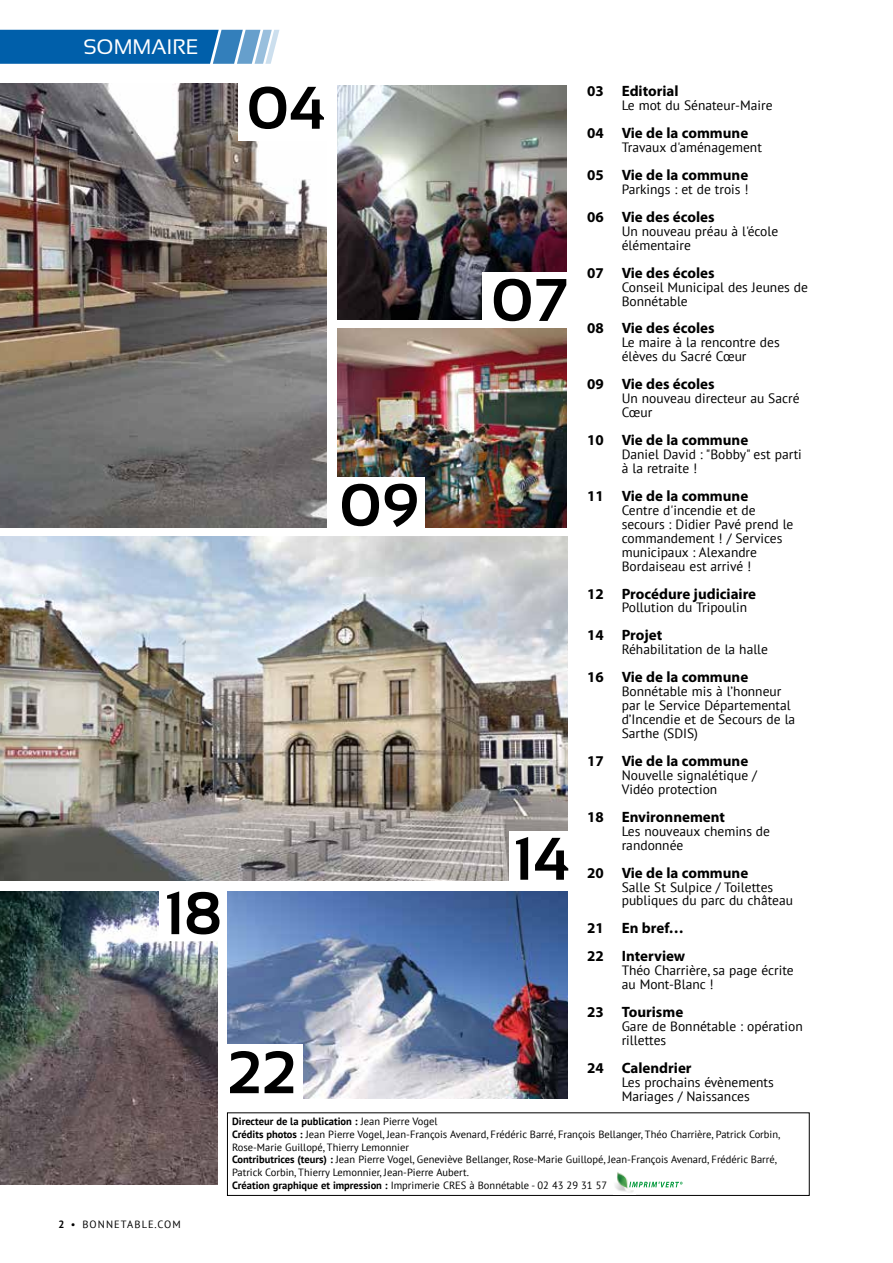
<style>
.page{position:relative;width:893px;height:1263px;background:#fff}
.page>*{position:absolute;margin:0;border:0;box-sizing:border-box;transform-origin:0 0}
.t1{font:700 60px "Sansation";color:#000}
.t2{font:21px "Sansation";color:#fff}
.t3{font:700 15px/27.9px "Myriad Pro";color:#000}
.t4{font:13.5px/14px "PT Sans";color:#000}
.t5{font:10.5px/12.6px "PT Sans";color:#000}
.t6{font:10.5px "PT Sans";letter-spacing:.105em;color:#000}
.s1{font-weight:700}
</style>
<div class="page">
<svg style="left:0;top:30px;width:279px;height:34px;background:#2073b4"></svg>
<img style="left:0;top:84px;width:326px;height:443px">
<img style="left:227px;top:891px;width:340px;height:208px">
<img style="left:0;top:891px;width:217px;height:293px">
<img style="left:0;top:536px;width:567px;height:345px">
<img style="left:338px;top:85px;width:229px;height:235px">
<img style="left:338px;top:329px;width:229px;height:198px">
<div style="left:238px;top:80px;width:94px;height:60px;background:#fff"></div>
<div style="left:331px;top:477px;width:93px;height:55px;background:#fff"></div>
<div style="left:159px;top:885px;width:66px;height:56px;background:#fff"></div>
<div style="left:222px;top:1044px;width:81px;height:56px;background:#fff"></div>
<div style="left:483px;top:272px;width:93px;height:55px;background:#fff"></div>
<div style="left:509px;top:831px;width:58px;height:56px;background:#fff"></div>
<div style="left:227px;top:1112px;width:583px;height:84px;border:1px solid #000"></div>
<img style="left:613px;top:1172px;width:23px;height:23px">
<svg style="left:629px;top:1181px;width:53px;height:6px"></svg>
<h2 class="t2" style="left:83px;top:35px;width:117px">SOMMAIRE</h2>
<h1 class="t1" style="left:164px;top:880px;width:59px">18</h1>
<h1 class="t1" style="left:247px;top:74px;width:80px">04</h1>
<h1 class="t1" style="left:339px;top:472px;width:81px">09</h1>
<h1 class="t1" style="left:227px;top:1039px;width:71px">22</h1>
<h1 class="t1" style="left:491px;top:267px;width:78px">07</h1>
<h1 class="t1" style="left:513px;top:825px;width:57px">14</h1>
<p class="t3" style="left:587px;top:77px;width:93px">03 Editorial</p>
<p class="t4" style="left:622px;top:98px;width:152px">Le mot du Sénateur-Maire</p>
<p class="t3" style="left:587px;top:119px;width:163px">04 Vie de la commune</p>
<p class="t4" style="left:622px;top:140px;width:142px">Travaux d'aménagement</p>
<p class="t3" style="left:587px;top:160px;width:163px">05 Vie de la commune</p>
<p class="t4" style="left:622px;top:182px;width:128px">Parkings : et de trois !</p>
<p class="t3" style="left:587px;top:202px;width:129px">06 Vie des écoles</p>
<p class="t4" style="left:622px;top:224px;width:158px">Un nouveau préau à l'école élémentaire</p>
<p class="t3" style="left:587px;top:258px;width:129px">07 Vie des écoles</p>
<p class="t4" style="left:622px;top:280px;width:188px">Conseil Municipal des Jeunes de<br>Bonnétable</p>
<p class="t3" style="left:587px;top:314px;width:129px">08 Vie des écoles</p>
<p class="t4" style="left:622px;top:335px;width:160px">Le maire à la rencontre des élèves du Sacré Cœur</p>
<p class="t3" style="left:587px;top:370px;width:129px">09 Vie des écoles</p>
<p class="t4" style="left:622px;top:391px;width:179px">Un nouveau directeur au Sacré<br>Cœur</p>
<p class="t3" style="left:587px;top:426px;width:163px">10 Vie de la commune</p>
<p class="t4" style="left:622px;top:447px;width:182px">Daniel David : "Bobby" est parti à la retraite !</p>
<p class="t3" style="left:587px;top:481px;width:163px">11 Vie de la commune</p>
<p class="t4" style="left:622px;top:503px;width:173px">Centre d'incendie et de secours : Didier Pavé prend le commandement ! / Services municipaux : Alexandre<br>Bordaiseau est arrivé !</p>
<p class="t3" style="left:587px;top:579px;width:170px">12 Procédure judiciaire</p>
<p class="t4" style="left:622px;top:600px;width:127px">Pollution du Tripoulin</p>
<p class="t3" style="left:587px;top:621px;width:77px">14 Projet</p>
<p class="t4" style="left:622px;top:642px;width:148px">Réhabilitation de la halle</p>
<p class="t3" style="left:587px;top:663px;width:163px">16 Vie de la commune</p>
<p class="t4" style="left:622px;top:684px;width:175px">Bonnétable mis à l’honneur par le Service Départemental d’Incendie et de Secours de la<br>Sarthe (SDIS)</p>
<p class="t3" style="left:587px;top:746px;width:163px">17 Vie de la commune</p>
<p class="t4" style="left:622px;top:768px;width:137px">Nouvelle signalétique /<br>Vidéo protection</p>
<p class="t3" style="left:587px;top:802px;width:139px">18 Environnement</p>
<p class="t4" style="left:622px;top:824px;width:150px">Les nouveaux chemins de randonnée</p>
<p class="t3" style="left:587px;top:858px;width:163px">20 Vie de la commune</p>
<p class="t4" style="left:622px;top:879px;width:173px">Salle St Sulpice / Toilettes publiques du parc du château</p>
<p class="t3" style="left:587px;top:914px;width:100px">21 En bref…<br>22 Interview</p>
<p class="t4" style="left:622px;top:963px;width:173px">Théo Charrière, sa page écrite au Mont-Blanc !</p>
<p class="t3" style="left:587px;top:997px;width:98px">23 Tourisme</p>
<p class="t4" style="left:622px;top:1019px;width:182px">Gare de Bonnétable : opération rillettes</p>
<p class="t3" style="left:587px;top:1053px;width:106px">24 Calendrier</p>
<p class="t4" style="left:622px;top:1075px;width:154px">Les prochains évènements<br>Mariages / Naissances</p>
<p class="t5" style="left:232px;top:1115px;width:550px"><span class="s1">Directeur de la publication :</span> Jean Pierre Vogel<br><span class="s1">Crédits photos :</span> Jean Pierre Vogel, Jean-François Avenard, Frédéric Barré, François Bellanger, Théo Charrière, Patrick Corbin, Rose-Marie Guillopé, Thierry Lemonnier<br><span class="s1">Contributrices (teurs) :</span> Jean Pierre Vogel, Geneviève Bellanger, Rose-Marie Guillopé, Jean-François Avenard, Frédéric Barré, Patrick Corbin, Thierry Lemonnier, Jean-Pierre Aubert.<br><span class="s1">Création graphique et impression :</span> Imprimerie CRES à Bonnétable - 02 43 29 31 57</p>
<p class="t6" style="left:58px;top:1218px;width:124px"><span class="s1">2</span> • BONNETABLE.COM</p>
</div>
